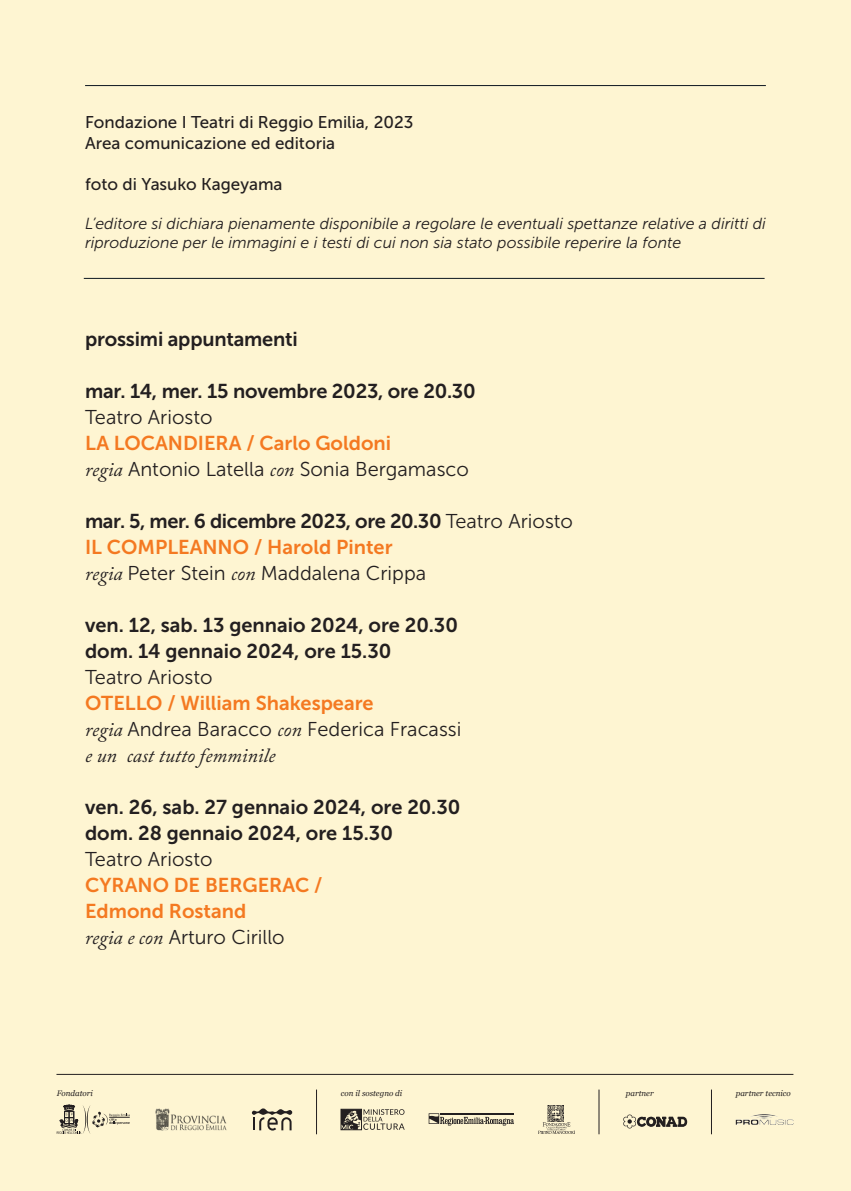
<style>
.page{position:relative;width:851px;height:1191px;background:#fff}
.page>*{position:absolute;margin:0;border:0;box-sizing:border-box;transform-origin:0 0}
.t1{font:20px/26px "Museo Sans 700";color:#231f20}
.t2{font:20px "Museo Sans 300";color:#231f20}
.t3{font:20px/26px "Museo Sans 700";color:#f47921}
.t4{font:italic 20px "Adobe Caslon Pro";color:#231f20}
.t5{font:17px "Museo Sans 500";color:#231f20}
.t6{font:italic 16px/19.2px "Museo Sans 300";color:#231f20}
.t7{font:italic 8px "Georgia";color:#231f20}
.s1{font-family:"Museo Sans 300";color:#231f20}
.s2{font-family:"Adobe Caslon Pro";font-style:italic}
.s3{font-family:"Museo Sans 300"}
.s4{color:#f47921}
</style>
<div class="page">
<div style="left:0;top:0;width:850px;height:1191px;background:#fef5d2"></div>
<hr style="left:56px;top:1074px;width:737px;height:1px;background:#231f20">
<svg style="left:252px;top:1108px;width:40px;height:22px"></svg>
<hr style="left:316px;top:1089px;width:1px;height:45px;background:#231f20">
<svg style="left:57px;top:1105px;width:73px;height:29px"></svg>
<img style="left:155px;top:1108px;width:72px;height:23px">
<div style="left:341px;top:1109px;width:20px;height:21px;border:1px solid #231f20"></div>
<svg style="left:341px;top:1109px;width:63px;height:20px"></svg>
<svg style="left:428px;top:1113px;width:86px;height:12px"></svg>
<img style="left:538px;top:1105px;width:36px;height:28px">
<img style="left:751px;top:1114px;width:26px;height:4px">
<hr style="left:711px;top:1089px;width:1px;height:45px;background:#231f20">
<svg style="left:623px;top:1114px;width:64px;height:14px"></svg>
<hr style="left:598px;top:1089px;width:1px;height:45px;background:#231f20">
<hr style="left:85px;top:85px;width:680px;height:1px;background:#0d1720">
<hr style="left:84px;top:278px;width:680px;height:1px;background:#0d1720">
<p class="t5" style="left:85px;top:113px;width:330px">Fondazione I Teatri di Reggio Emilia, 2023</p>
<p class="t5" style="left:85px;top:134px;width:252px">Area comunicazione ed editoria</p>
<p class="t5" style="left:85px;top:174px;width:199px">foto di Yasuko Kageyama</p>
<p class="t6" style="left:85px;top:214px;width:682px">L’editore si dichiara pienamente disponibile a regolare le eventuali spettanze relative a diritti di riproduzione per le immagini e i testi di cui non sia stato possibile reperire la fonte</p>
<p class="t1" style="left:85px;top:326px;width:214px">prossimi appuntamenti</p>
<p class="t1" style="left:85px;top:378px;width:392px">mar. 14, mer. 15 novembre 2023, ore 20.30</p>
<p class="t3" style="left:85px;top:404px;width:307px"><span class="s1">Teatro Ariosto<br></span>LA LOCANDIERA / Carlo Goldoni</p>
<p class="t2" style="left:85px;top:458px;width:385px"><span class="s2">regia</span> Antonio Latella <span class="s2">con</span> Sonia Bergamasco</p>
<p class="t1" style="left:85px;top:508px;width:489px">mar. 5, mer. 6 dicembre 2023, ore 20.30 <span class="s3">Teatro Ariosto<br></span><span class="s4">IL COMPLEANNO / Harold Pinter</span></p>
<p class="t2" style="left:85px;top:562px;width:342px"><span class="s2">regia</span> Peter Stein <span class="s2">con</span> Maddalena Crippa</p>
<p class="t1" style="left:85px;top:612px;width:374px">ven. 12, sab. 13 gennaio 2024, ore 20.30</p>
<p class="t1" style="left:85px;top:638px;width:308px">dom. 14 gennaio 2024, ore 15.30</p>
<p class="t3" style="left:85px;top:664px;width:290px"><span class="s1">Teatro Ariosto<br></span>OTELLO / William Shakespeare</p>
<p class="t2" style="left:85px;top:718px;width:378px"><span class="s2">regia</span> Andrea Baracco <span class="s2">con</span> Federica Fracassi</p>
<p class="t4" style="left:85px;top:743px;width:192px">e un cast tutto femminile</p>
<p class="t1" style="left:85px;top:794px;width:377px">ven. 26, sab. 27 gennaio 2024, ore 20.30</p>
<p class="t1" style="left:85px;top:820px;width:309px">dom. 28 gennaio 2024, ore 15.30</p>
<p class="t3" style="left:85px;top:846px;width:239px"><span class="s1">Teatro Ariosto<br></span>CYRANO DE BERGERAC /</p>
<p class="t3" style="left:85px;top:898px;width:163px">Edmond Rostand</p>
<p class="t2" style="left:85px;top:926px;width:201px"><span class="s2">regia e con</span> Arturo Cirillo</p>
<p class="t7" style="left:57px;top:1087px;width:38px">Fondatori</p>
<p class="t7" style="left:341px;top:1087px;width:63px">con il sostegno di</p>
<p class="t7" style="left:625px;top:1087px;width:29px">partner</p>
<p class="t7" style="left:735px;top:1087px;width:56px">partner tecnico</p>
</div>
